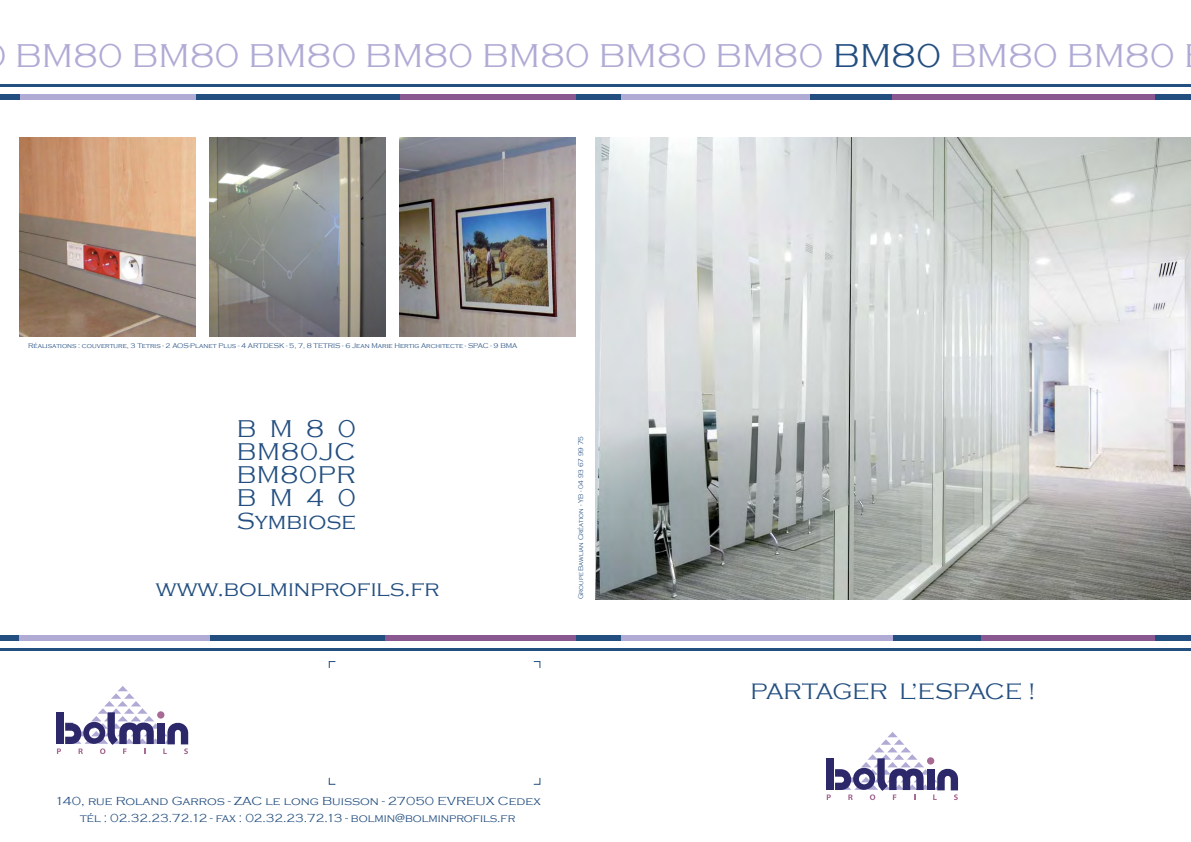
<style>
.page{position:relative;width:1191px;height:842px;background:#fff}
.page>*{position:absolute;margin:0;border:0;box-sizing:border-box;transform-origin:0 0}
.t1{font:300 34px "Copperplate Gothic";letter-spacing:.01em;color:#b0abd5}
.t2{font:300 25px/23px "Copperplate Gothic";letter-spacing:.04em;color:#224e80;text-align:justify}
.t3{font:300 24px "Copperplate Gothic";letter-spacing:.005em;color:#224e80}
.t4{font:300 23px "Copperplate Gothic";color:#224e80}
.t5{font:300 12px/17px "Copperplate Gothic";color:#224e80;text-align:center;scale:1.08 1}
.t6{font:300 7px "Copperplate Gothic";color:#224e80}
.t7{font:300 7px "Copperplate Gothic";color:#224e80;scale:.92 1}
.s1{color:#224e80}
</style>
<div class="page">
<hr style="left:0;top:84px;width:1191px;height:3px;background:#224e80">
<div style="left:0;top:94px;width:1191px;height:6px;background:#224e80"></div>
<div style="left:20px;top:94px;width:176px;height:6px;background:#b0abd5"></div>
<div style="left:621px;top:94px;width:188px;height:6px;background:#b0abd5"></div>
<div style="left:400px;top:94px;width:176px;height:6px;background:#895891"></div>
<div style="left:892px;top:94px;width:263px;height:6px;background:#895891"></div>
<hr style="left:0;top:648px;width:1191px;height:3px;background:#224e80">
<div style="left:0;top:635px;width:1191px;height:6px;background:#224e80"></div>
<div style="left:20px;top:635px;width:190px;height:6px;background:#b0abd5"></div>
<div style="left:621px;top:635px;width:271px;height:6px;background:#b0abd5"></div>
<div style="left:386px;top:635px;width:190px;height:6px;background:#895891"></div>
<div style="left:981px;top:635px;width:174px;height:6px;background:#895891"></div>
<img style="left:595px;top:137px;width:596px;height:462px">
<img style="left:20px;top:137px;width:176px;height:199px">
<img style="left:400px;top:137px;width:176px;height:199px">
<img style="left:210px;top:137px;width:176px;height:199px">
<svg style="left:826px;top:732px;width:132px;height:68px"></svg>
<svg style="left:57px;top:686px;width:131px;height:68px"></svg>
<svg style="left:328px;top:777px;width:8px;height:8px"></svg>
<svg style="left:533px;top:777px;width:8px;height:8px"></svg>
<svg style="left:533px;top:661px;width:8px;height:7px"></svg>
<svg style="left:328px;top:661px;width:8px;height:8px"></svg>
<h1 class="t1" style="left:15px;top:37px;width:1161px">BM80 BM80 BM80 BM80 BM80 BM80 BM80 <span class="s1">BM80</span> BM80 BM80</h1>
<p class="t6" style="left:28px;top:342px;width:491px">Réalisations : couverture, 3 Tetris - 2 AOS-Planet Plus - 4 ARTDESK - 5, 7, 8 TETRIS - 6 Jean Marie Hertig Architecte - SPAC - 9 BMA</p>
<h2 class="t2" style="left:237px;top:418px;width:120px">BM80<br>BM80JC BM80PR BM40</h2>
<h3 class="t3" style="left:237px;top:508px;width:120px">Symbiose</h3>
<h3 class="t4" style="left:156px;top:576px;width:285px">www.bolminprofils.fr</h3>
<p class="t7" style="left:577px;top:599px;width:179px;rotate:-90deg">Groupe Bawlian Création - YB - 04 93 67 99 75</p>
<p class="t5" style="left:55px;top:793px;width:451px">140, rue Roland Garros - ZAC le long Buisson - 27050 EVREUX Cedex tél : 02.32.23.72.12 - fax : 02.32.23.72.13 - bolmin@bolminprofils.fr</p>
<h3 class="t4" style="left:750px;top:679px;width:287px">PARTAGER L’ESPACE !</h3>
</div>
